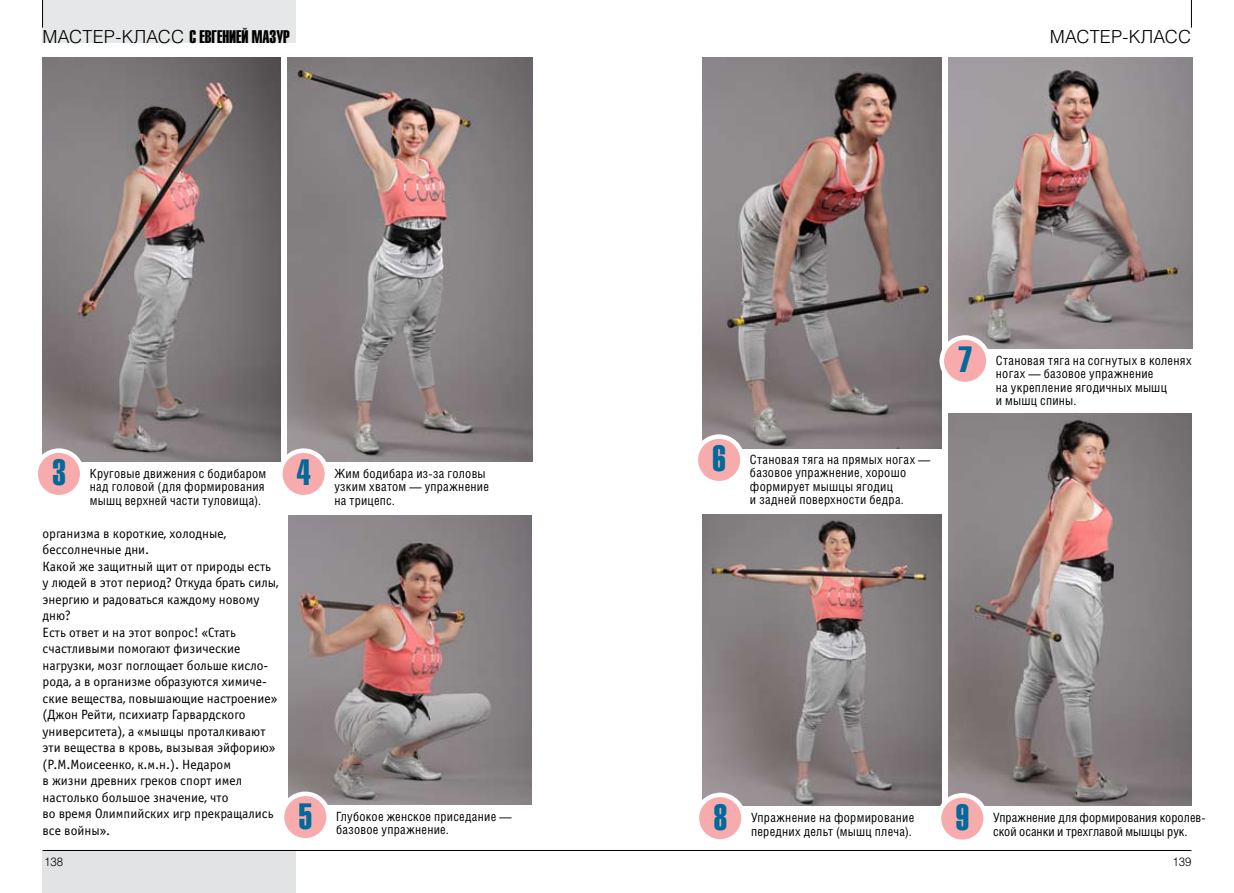
<style>
.page{position:relative;width:1234px;height:893px;background:#fff}
.page>*{position:absolute;margin:0;border:0;box-sizing:border-box;transform-origin:0 0}
.t1{font:36px "Helios Extra Compressed";color:#006a9b}
.t2{font:18px "Helios Extra Compressed";color:#000}
.t3{font:300 18px "Helios";letter-spacing:.01em;color:#000}
.t4{font:13.5px/16.5px "Officina Sans Book ITC";color:#000}
.t5{font:12.75px/13.5px "Helios Cond";letter-spacing:.02em;color:#000}
.t6{font:12.75px/13.5px "Helios Cond";color:#000}
.t7{font:300 12px "Helios";color:#000;scale:.95 1}
.s1{font-family:"Helios";font-weight:300}
</style>
<div class="page">
<hr style="left:617px;top:850px;width:574px;height:1px;background:#000">
<svg style="left:1190px;top:0;width:1px;height:27px"></svg>
<div style="left:43px;top:850px;width:253px;height:43px;background:#e2e3e4"></div>
<div style="left:43px;top:0;width:253px;height:43px;background:#e6e7e8"></div>
<svg style="left:42px;top:0;width:1px;height:28px"></svg>
<hr style="left:43px;top:850px;width:574px;height:1px;background:#000">
<img style="left:42px;top:57px;width:239px;height:404px">
<img style="left:702px;top:58px;width:238px;height:390px">
<img style="left:287px;top:57px;width:245px;height:404px">
<img style="left:948px;top:414px;width:243px;height:391px">
<img style="left:288px;top:516px;width:243px;height:288px">
<img style="left:702px;top:514px;width:238px;height:291px">
<img style="left:948px;top:57px;width:243px;height:291px">
<div style="left:36px;top:451px;width:46px;height:46px;background:#f8abad;border-radius:50%"></div>
<div style="left:33px;top:448px;width:51px;height:51px;border:4px solid #fff;border-radius:50%"></div>
<div style="left:695px;top:437px;width:47px;height:46px;background:#f8abad;border-radius:50%"></div>
<div style="left:693px;top:434px;width:51px;height:51px;border:4px solid #fff;border-radius:50%"></div>
<div style="left:280px;top:451px;width:47px;height:46px;background:#f8abad;border-radius:50%"></div>
<div style="left:278px;top:448px;width:51px;height:51px;border:4px solid #fff;border-radius:50%"></div>
<div style="left:938px;top:795px;width:47px;height:47px;background:#f8abad;border-radius:50%"></div>
<div style="left:936px;top:793px;width:51px;height:51px;border:4px solid #fff;border-radius:50%"></div>
<div style="left:282px;top:794px;width:46px;height:46px;background:#f8abad;border-radius:50%"></div>
<div style="left:280px;top:792px;width:51px;height:51px;border:4px solid #fff;border-radius:50%"></div>
<div style="left:696px;top:795px;width:47px;height:46px;background:#f8abad;border-radius:50%"></div>
<div style="left:694px;top:793px;width:51px;height:51px;border:4px solid #fff;border-radius:50%"></div>
<div style="left:941px;top:338px;width:47px;height:46px;background:#f8abad;border-radius:50%"></div>
<div style="left:939px;top:335px;width:51px;height:51px;border:4px solid #fff;border-radius:50%"></div>
<h2 class="t2" style="left:43px;top:26px;width:249px"><span class="s1">Мастер-класс</span> с Евгенией Мазур</h2>
<h2 class="t3" style="left:1049px;top:26px;width:143px">Мастер-класс</h2>
<h1 class="t1" style="left:958px;top:339px;width:15px">7</h1>
<p class="t5" style="left:995px;top:353px;width:197px">Становая тяга на согнутых в коленях ногах — базовое упражнение<br>на укрепление ягодичных мышц<br>и мышц спины.</p>
<h1 class="t1" style="left:52px;top:452px;width:15px">3</h1>
<p class="t5" style="left:90px;top:466px;width:178px">Круговые движения с бодибаром над головой (для формирования мышц верхней части туловища).</p>
<h1 class="t1" style="left:297px;top:452px;width:15px">4</h1>
<p class="t5" style="left:334px;top:466px;width:156px">Жим бодибара из-за головы узким хватом — упражнение на трицепс.</p>
<h1 class="t1" style="left:712px;top:438px;width:15px">6</h1>
<p class="t5" style="left:749px;top:452px;width:182px">Становая тяга на прямых ногах — базовое упражнение, хорошо формирует мышцы ягодиц<br>и задней поверхности бедра.</p>
<p class="t4" style="left:43px;top:525px;width:237px">организма в короткие, холодные, бессолнечные дни.<br>Какой же защитный щит от природы есть у людей в этот период? Откуда брать силы, энергию и радоваться каждому новому дню?<br>Есть ответ и на этот вопрос! «Стать счастливыми помогают физические нагрузки, мозг поглощает больше кисло&shy;рода, а в организме образуются химиче&shy;ские вещества, повышающие настроение» (Джон Рейти, психиатр Гарвардского университета), а «мышцы проталкивают эти вещества в кровь, вызывая эйфорию» (Р.М.Моисеенко, к.м.н.). Недаром<br>в жизни древних греков спорт имел настолько большое значение, что<br>во время Олимпийских игр прекращались все войны».</p>
<h1 class="t1" style="left:299px;top:795px;width:15px">5</h1>
<h1 class="t1" style="left:713px;top:796px;width:15px">8</h1>
<h1 class="t1" style="left:955px;top:797px;width:15px">9</h1>
<p class="t5" style="left:336px;top:809px;width:177px">Глубокое женское приседание — базовое упражнение.</p>
<p class="t5" style="left:750px;top:810px;width:165px">Упражнение на формирование передних дельт (мышц плеча).</p>
<p class="t6" style="left:992px;top:811px;width:214px">Упражнение для формирования королев&shy;ской осанки и трехглавой мышцы рук.</p>
<p class="t7" style="left:44px;top:854px;width:22px">138</p>
<p class="t7" style="left:1172px;top:854px;width:22px">139</p>
</div>
